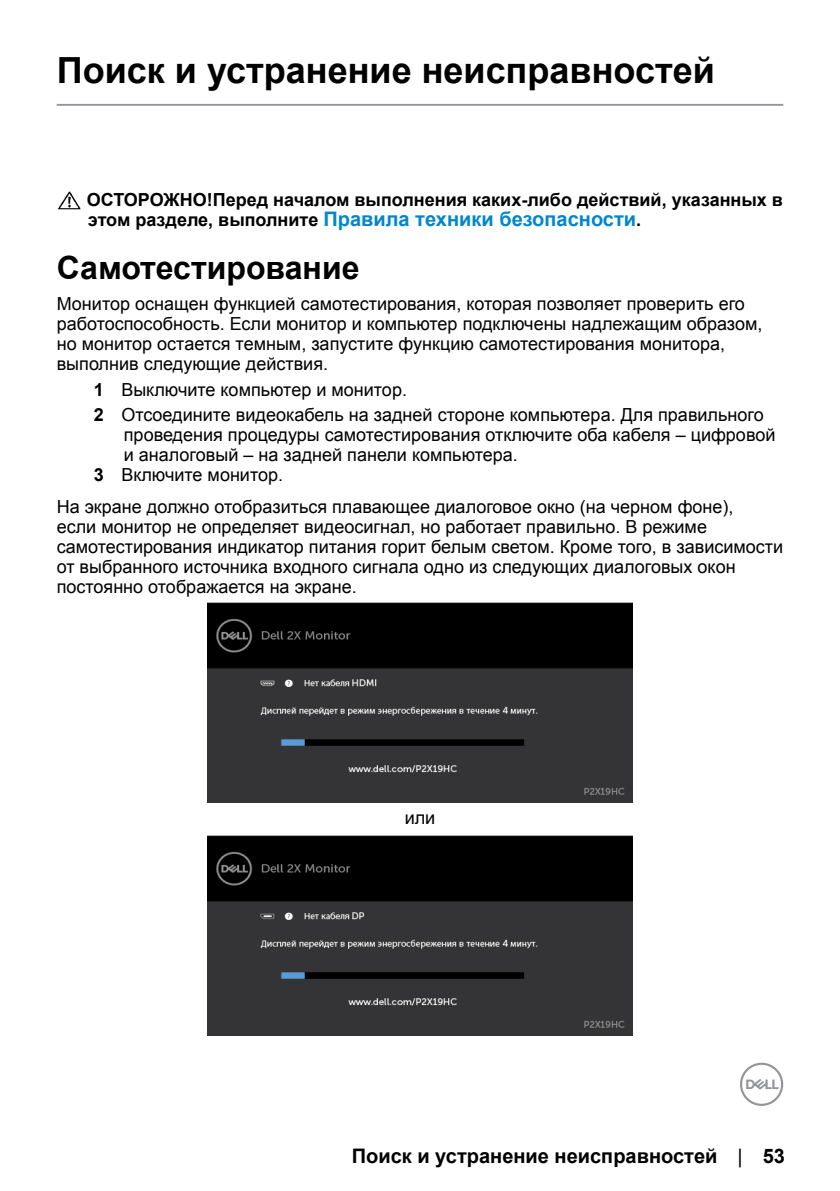
<style>
.page{position:relative;width:840px;height:1191px;background:#fff}
.page>*{position:absolute;margin:0;border:0;box-sizing:border-box;transform-origin:0 0}
.t1{font:700 36px "Arial";color:#000}
.t2{font:700 32px "Arial";color:#000}
.t3{font:700 20px "Arial";color:#0087cb}
.t4{font:700 20px "Arial";color:#000}
.t5{font:18px/20px "Arial";color:#000}
.t6{font:700 18px "Arial";color:#000}
.s1{font-size:18px;color:#000}
.s2{font-weight:700}
.s3{font-weight:400}
</style>
<div class="page">
<svg style="left:740px;top:1062px;width:42px;height:44px"></svg>
<hr style="left:57px;top:104px;width:725px;height:2px;background:#939598">
<img style="left:207px;top:602px;width:425px;height:200px">
<img style="left:207px;top:835px;width:425px;height:200px">
<img style="left:57px;top:191px;width:24px;height:19px">
<h1 class="t1" style="left:57px;top:47px;width:659px">Поиск и устранение неисправностей</h1>
<p class="t6" style="left:87px;top:187px;width:697px">ОСТОРОЖНО!Перед началом выполнения каких-либо действий, указанных в</p>
<p class="t3" style="left:88px;top:205px;width:554px"><span class="s1">этом разделе, выполните</span> Правила техники безопасности<span class="s1">.</span></p>
<h2 class="t2" style="left:57px;top:246px;width:304px">Самотестирование</h2>
<p class="t5" style="left:57px;top:294px;width:706px">Монитор оснащен функцией самотестирования, которая позволяет проверить его работоспособность. Если монитор и компьютер подключены надлежащим образом, но монитор остается темным, запустите функцию самотестирования монитора, выполнив следующие действия.</p>
<p class="t5" style="left:94px;top:377px;width:671px;line-height:25.6px"><span class="s2">1</span> Выключите компьютер и монитор.<br><span class="s2">2</span> Отсоедините видеокабель на задней стороне компьютера. Для правильного</p>
<p class="t5" style="left:124px;top:425px;width:652px">проведения процедуры самотестирования отключите оба кабеля – цифровой</p>
<p class="t5" style="left:124px;top:445px;width:395px">и аналоговый – на задней панели компьютера.</p>
<p class="t5" style="left:94px;top:465px;width:191px"><span class="s2">3</span> Включите монитор.</p>
<p class="t5" style="left:57px;top:496px;width:727px">На экране должно отобразиться плавающее диалоговое окно (на черном фоне),<br>если монитор не определяет видеосигнал, но работает правильно. В режиме самотестирования индикатор питания горит белым светом. Кроме того, в зависимости от выбранного источника входного сигнала одно из следующих диалоговых окон постоянно отображается на экране.</p>
<p class="t5" style="left:404px;top:807px;width:32px">или</p>
<p class="t4" style="left:351px;top:1142px;width:434px">Поиск и устранение неисправностей <span class="s3">|</span> 53</p>
</div>
